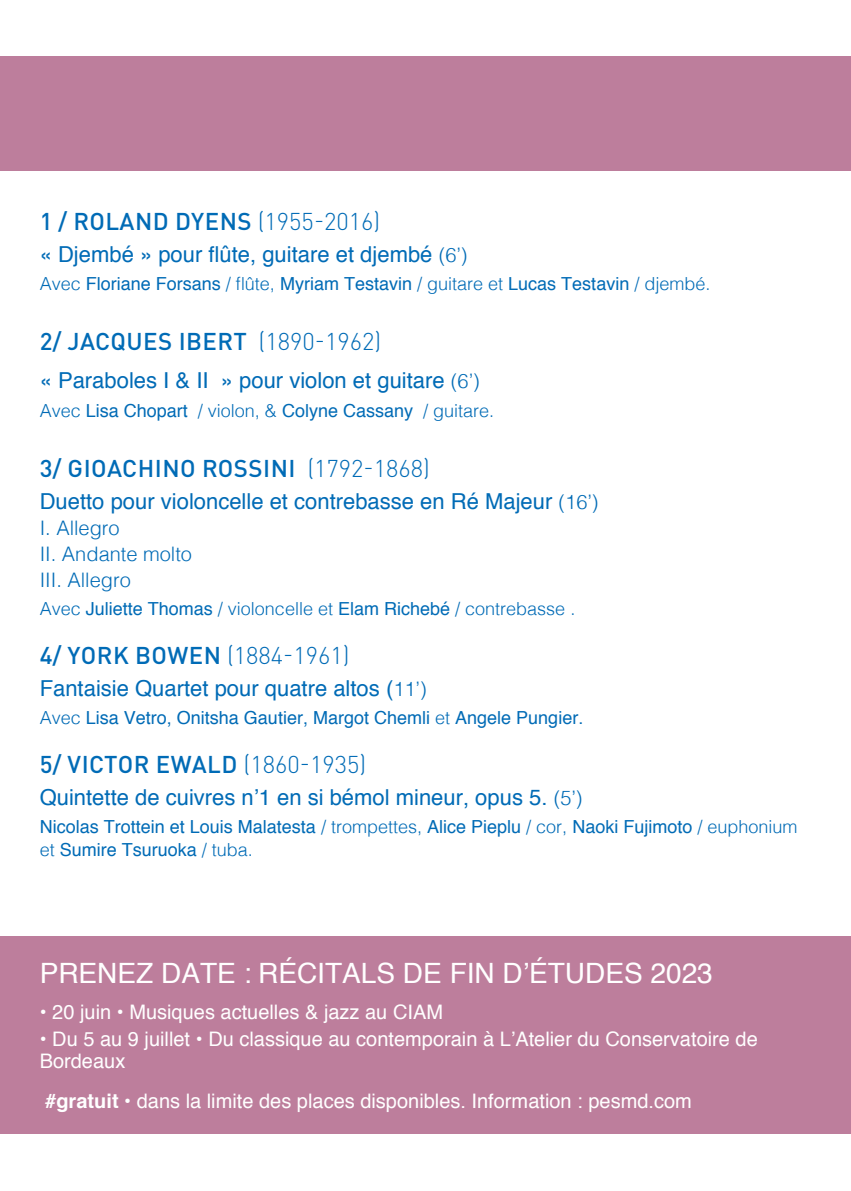
<style>
.page{position:relative;width:851px;height:1191px;background:#fff}
.page>*{position:absolute;margin:0;border:0;box-sizing:border-box;transform-origin:0 0}
.t1{font:28px "Helvetica";color:#fff}
.t2{font:500 24px "DIN Pro";letter-spacing:.02em;color:#006bb6}
.t3{font:22px "Helvetica";color:#006bb6}
.t4{font:20px/22px "Helvetica";color:#fff}
.t5{font:300 20px "Helvetica";color:#006bb6}
.t6{font:18px/23px "Helvetica";color:#006bb6}
.t7{font:300 18px "Helvetica";color:#006bb6}
.s1{font-weight:300}
.s2{font-weight:300;font-size:20px}
.s3{font-weight:400}
.s4{font-weight:700}
</style>
<div class="page">
<div style="left:0;top:56px;width:850px;height:114px;background:#bd7e9c"></div>
<div style="left:0;top:936px;width:850px;height:198px;background:#bd7e9c"></div>
<p class="t2" style="left:40px;top:202px;width:342px">1 / ROLAND DYENS <span class="s1">(1955-2016)</span></p>
<p class="t3" style="left:40px;top:240px;width:429px">« Djembé » pour flûte, guitare et djembé <span class="s2">(6’)</span></p>
<p class="t6" style="left:40px;top:272px;width:672px"><span class="s1">Avec</span> Floriane Forsans <span class="s1">/ flûte,</span> Myriam Testavin <span class="s1">/ guitare et</span> Lucas Testavin <span class="s1">/ djembé.</span></p>
<p class="t2" style="left:40px;top:322px;width:343px">2/ JACQUES IBERT <span class="s1">(1890-1962)</span></p>
<p class="t3" style="left:40px;top:367px;width:441px">« Paraboles I &amp; II » pour violon et guitare <span class="s2">(6’)</span></p>
<p class="t6" style="left:40px;top:398px;width:456px"><span class="s1">Avec</span> Lisa Chopart <span class="s1">/ violon, &amp;</span> Colyne Cassany <span class="s1">/ guitare.</span></p>
<p class="t2" style="left:40px;top:449px;width:391px">3/ GIOACHINO ROSSINI <span class="s1">(1792-1868)</span></p>
<p class="t3" style="left:40px;top:487px;width:560px">Duetto pour violoncelle et contrebasse en Ré Majeur <span class="s2">(16’)</span></p>
<p class="t5" style="left:40px;top:510px;width:82px">I. Allegro</p>
<p class="t5" style="left:40px;top:536px;width:154px">II. Andante molto</p>
<p class="t5" style="left:40px;top:562px;width:93px">III. Allegro</p>
<p class="t7" style="left:40px;top:593px;width:537px">Avec <span class="s3">Juliette Thomas</span> / violoncelle et <span class="s3">Elam Richebé</span> / contrebasse .</p>
<p class="t2" style="left:40px;top:636px;width:311px">4/ YORK BOWEN <span class="s1">(1884-1961)</span></p>
<p class="t3" style="left:40px;top:674px;width:388px">Fantaisie Quartet pour quatre altos (<span class="s2">11’)</span></p>
<p class="t6" style="left:40px;top:706px;width:545px"><span class="s1">Avec</span> Lisa Vetro, Onitsha Gautier, Margot Chemli <span class="s1">et</span> Angele Pungier.</p>
<p class="t2" style="left:40px;top:745px;width:328px">5/ VICTOR EWALD <span class="s1">(1860-1935)</span></p>
<p class="t3" style="left:40px;top:783px;width:544px">Quintette de cuivres n’1 en si bémol mineur, opus 5. <span class="s2">(5’)</span></p>
<p class="t6" style="left:40px;top:815px;width:759px">Nicolas Trottein et Louis Malatesta <span class="s1">/ trompettes,</span> Alice Pieplu <span class="s1">/ cor,</span> Naoki Fujimoto <span class="s1">/ euphonium et</span> Sumire Tsuruoka <span class="s1">/ tuba.</span></p>
<p class="t1" style="left:40px;top:955px;width:674px">PRENEZ DATE : RÉCITALS DE FIN D’ÉTUDES 2023</p>
<p class="t4" style="left:40px;top:1000px;width:405px">• 20 juin • Musiques actuelles &amp; jazz au CIAM</p>
<p class="t4" style="left:40px;top:1028px;width:719px">• Du 5 au 9 juillet • Du classique au contemporain à L’Atelier du Conservatoire de<br>Bordeaux</p>
<p class="t4" style="left:45px;top:1089px;width:648px"><span class="s4">#gratuit</span> • dans la limite des places disponibles. Information : pesmd.com</p>
</div>
